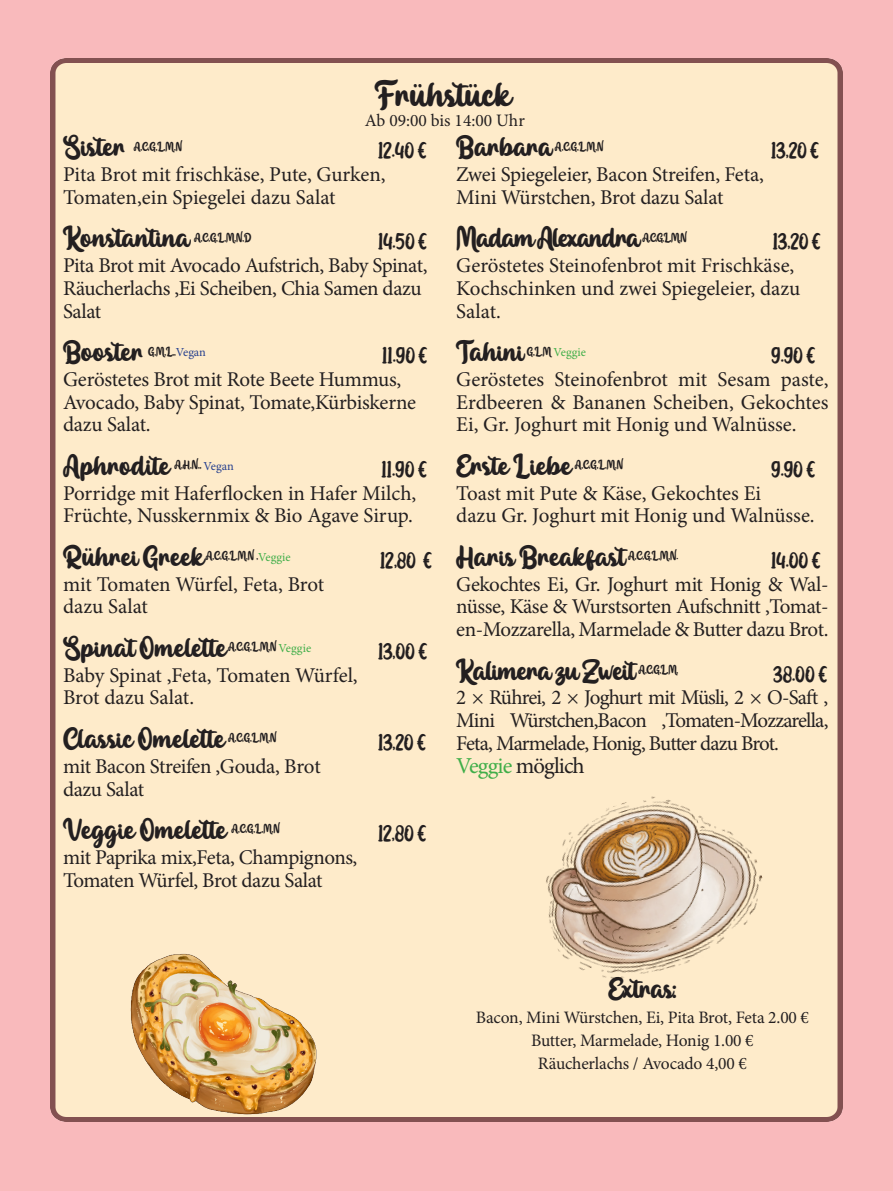
<style>
.page{position:relative;width:893px;height:1191px;background:#f9babc}
.page>*{position:absolute;margin:0;border:0;box-sizing:border-box;transform-origin:0 0}
.t1{font:42px "Maybe";color:#231f20}
.t2{font:33.25px "Maybe";color:#231f20}
.t3{font:33.25px "Maybe";letter-spacing:-.02em;color:#231f20}
.t4{font:33.25px "Maybe";letter-spacing:-.03em;color:#231f20}
.t5{font:22.75px "Maybe";letter-spacing:-.005em;color:#231f20}
.t6{font:22.75px "Minion Pro";letter-spacing:-.04em;color:#231f20}
.t7{font:21px/22.8px "Minion Pro";letter-spacing:-.01em;color:#231f20}
.t8{font:17.5px/22.8px "Minion Pro";letter-spacing:-.01em;color:#231f20;text-align:center}
.t9{font:13.3px "Maybe";color:#231f20}
.t10{font:12.25px "Minion Pro";color:#40ae49}
.s1{font-family:"Minion Pro";font-size:12.25px;color:#253f8e}
.s2{font-family:"Minion Pro";font-size:12.25px;color:#40ae49}
.s3{font-family:"Maybe";font-size:13.3px;color:#231f20}
.s4{color:#40ae49}
</style>
<div class="page">
<div style="left:51px;top:58px;width:791px;height:1063px;background:#feebca"></div>
<img style="left:129px;top:939px;width:188px;height:189px">
<img style="left:521px;top:769px;width:259px;height:232px">
<p class="t1" style="left:375px;top:70px;width:138px">Frühstück</p>
<p class="t8" style="left:365px;top:109px;width:161px">Ab 09:00 bis 14:00 Uhr</p>
<p class="t2" style="left:63px;top:127px;width:63px">Sister</p>
<p class="t9" style="left:134px;top:138px;width:50px">A,C,G,L,M,N</p>
<p class="t5" style="left:378px;top:137px;width:50px">12.40 €</p>
<p class="t7" style="left:63px;top:163px;width:324px">Pita Brot mit frischkäse, Pute, Gurken,</p>
<p class="t7" style="left:63px;top:186px;width:274px">Tomaten,ein Spiegelei dazu Salat</p>
<p class="t2" style="left:63px;top:218px;width:127px">Konstantina</p>
<p class="t9" style="left:194px;top:229px;width:59px">A,C,G,L,M,N,D</p>
<p class="t5" style="left:378px;top:228px;width:51px">14.50 €</p>
<p class="t7" style="left:63px;top:254px;width:366px">Pita Brot mit Avocado Aufstrich, Baby Spinat,<br>Räucherlachs ,Ei Scheiben, Chia Samen dazu<br>Salat</p>
<p class="t2" style="left:63px;top:332px;width:81px">Booster</p>
<p class="t9" style="left:148px;top:343px;width:59px">G,M,L,,<span class="s1">Vegan</span></p>
<p class="t5" style="left:382px;top:342px;width:47px">11.90 €</p>
<p class="t7" style="left:63px;top:368px;width:355px">Geröstetes Brot mit Rote Beete Hummus,<br>Avocado, Baby Spinat, Tomate,Kürbiskerne dazu Salat.</p>
<p class="t2" style="left:63px;top:446px;width:108px">Aphrodite</p>
<p class="t9" style="left:175px;top:457px;width:61px">A,H,N,, <span class="s1">Vegan</span></p>
<p class="t5" style="left:382px;top:456px;width:47px">11.90 €</p>
<p class="t7" style="left:63px;top:481px;width:355px">Porridge mit Haferflocken in Hafer Milch,<br>Früchte, Nusskernmix &amp; Bio Agave Sirup.</p>
<p class="t2" style="left:63px;top:537px;width:142px">Rührei Greek</p>
<p class="t9" style="left:206px;top:548px;width:86px">A,C,G,L,M,N ,<span class="s2">Veggie</span></p>
<p class="t5" style="left:380px;top:547px;width:53px">12,80 €</p>
<p class="t7" style="left:63px;top:572px;width:263px">mit Tomaten Würfel, Feta, Brot</p>
<p class="t7" style="left:63px;top:595px;width:86px">dazu Salat</p>
<p class="t2" style="left:63px;top:628px;width:164px">Spinat Omelette</p>
<p class="t9" style="left:228px;top:639px;width:85px">A,C,G,L,M,N <span class="s2">Veggie</span></p>
<p class="t5" style="left:378px;top:638px;width:51px">13,00 €</p>
<p class="t7" style="left:63px;top:663px;width:296px">Baby Spinat ,Feta, Tomaten Würfel,</p>
<p class="t7" style="left:63px;top:686px;width:133px">Brot dazu Salat.</p>
<p class="t2" style="left:63px;top:719px;width:163px">Classic Omelette</p>
<p class="t9" style="left:228px;top:730px;width:50px">A,C,G,L,M,N</p>
<p class="t5" style="left:378px;top:729px;width:49px">13,20 €</p>
<p class="t7" style="left:63px;top:754px;width:259px">mit Bacon Streifen ,Gouda, Brot</p>
<p class="t7" style="left:63px;top:777px;width:83px">dazu Salat</p>
<p class="t2" style="left:63px;top:810px;width:165px">Veggie Omelette</p>
<p class="t9" style="left:231px;top:821px;width:50px">A,C,G,L,M,N</p>
<p class="t5" style="left:378px;top:820px;width:50px">12,80 €</p>
<p class="t7" style="left:63px;top:845px;width:296px">mit Paprika mix,Feta, Champignons,</p>
<p class="t7" style="left:63px;top:868px;width:261px">Tomaten Würfel, Brot dazu Salat</p>
<p class="t2" style="left:456px;top:127px;width:97px">Barbara</p>
<p class="t9" style="left:555px;top:138px;width:50px">A,C,G,L,M,N</p>
<p class="t5" style="left:771px;top:137px;width:49px">13,20 €</p>
<p class="t7" style="left:456px;top:163px;width:309px">Zwei Spiegeleier, Bacon Streifen, Feta,</p>
<p class="t7" style="left:456px;top:186px;width:269px">Mini Würstchen, Brot dazu Salat</p>
<p class="t4" style="left:456px;top:218px;width:184px">Madam Alexandra</p>
<p class="t9" style="left:642px;top:229px;width:46px">A,C,G,L,M,N</p>
<p class="t5" style="left:773px;top:228px;width:49px">13,20 €</p>
<p class="t7" style="left:456px;top:254px;width:346px">Geröstetes Steinofenbrot mit Frischkäse,<br>Kochschinken und zwei Spiegeleier, dazu<br>Salat.</p>
<p class="t2" style="left:456px;top:332px;width:69px">Tahini</p>
<p class="t10" style="left:527px;top:344px;width:61px"><span class="s3">G,L,M</span> Veggie</p>
<p class="t5" style="left:771px;top:342px;width:46px">9.90 €</p>
<p class="t7" style="left:456px;top:368px;width:374px;text-align:justify">Geröstetes Steinofenbrot mit Sesam paste, Erdbeeren &amp; Bananen Scheiben, Gekochtes Ei, Gr. Joghurt mit Honig und Walnüsse.</p>
<p class="t2" style="left:456px;top:446px;width:116px">Erste Liebe</p>
<p class="t9" style="left:575px;top:457px;width:50px">A,C,G,L,M,N</p>
<p class="t5" style="left:771px;top:456px;width:46px">9.90 €</p>
<p class="t7" style="left:456px;top:481px;width:306px">Toast mit Pute &amp; Käse, Gekochtes Ei</p>
<p class="t7" style="left:456px;top:504px;width:360px">dazu Gr. Joghurt mit Honig und Walnüsse.</p>
<p class="t2" style="left:456px;top:537px;width:170px">Haris Breakfast</p>
<p class="t9" style="left:628px;top:548px;width:52px">A,C,G,L,M,N.</p>
<p class="t5" style="left:771px;top:547px;width:51px">14.00 €</p>
<p class="t7" style="left:456px;top:572px;width:374px;text-align:justify">Gekochtes Ei, Gr. Joghurt mit Honig &amp; Wal&shy;nüsse, Käse &amp; Wurstsorten Aufschnitt ,Tomat&shy;en-Mozzarella, Marmelade &amp; Butter dazu Brot.</p>
<p class="t3" style="left:456px;top:651px;width:180px">Kalimera zu Zweit</p>
<p class="t9" style="left:639px;top:662px;width:41px">A,C,G,L,M,</p>
<p class="t5" style="left:773px;top:660px;width:56px">38.00 €</p>
<p class="t7" style="left:456px;top:686px;width:374px;text-align:justify">2 × Rührei, 2 × Joghurt mit Müsli, 2 × O-Saft , Mini Würstchen,Bacon ,Tomaten-Mozzarella, Feta, Marmelade, Honig, Butter dazu Brot.</p>
<p class="t6" style="left:456px;top:750px;width:130px"><span class="s4">Veggie</span> möglich</p>
<p class="t2" style="left:608px;top:969px;width:70px">Extras:</p>
<p class="t8" style="left:476px;top:1006px;width:335px">Bacon, Mini Würstchen, Ei, Pita Brot, Feta 2.00 €<br>Butter, Marmelade, Honig 1.00 €</p>
<p class="t8" style="left:538px;top:1051px;width:210px">Räucherlachs / Avocado 4,00 €</p>
</div>
